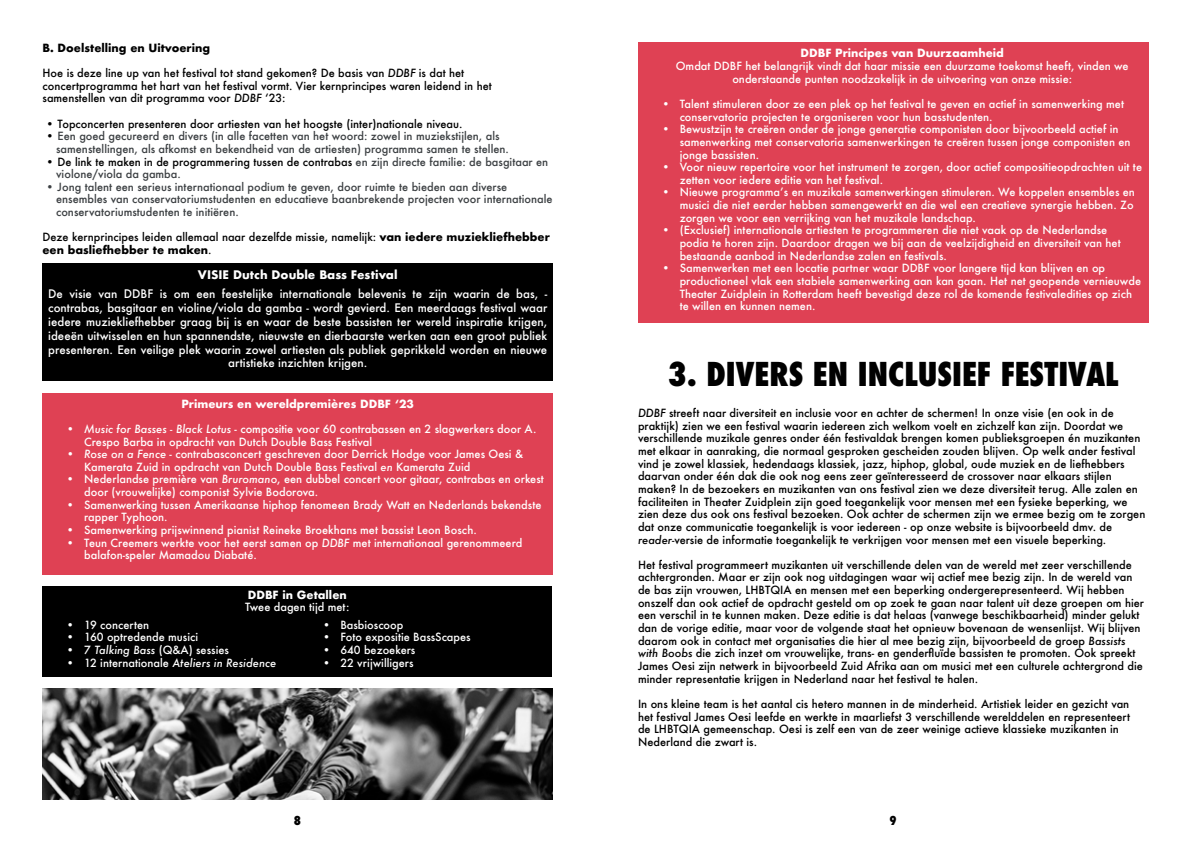
<style>
.page{position:relative;width:1191px;height:842px;background:#fff}
.page>*{position:absolute;margin:0;border:0;box-sizing:border-box;transform-origin:0 0}
.t1{font:800 condensed 32px "Futura";color:#000}
.t2{font:800 condensed 12px "Futura";color:#000}
.t3{font:500 11.5px/13.8px "Futura";color:#fff;text-align:center}
.t4{font:700 11.5px "Futura";color:#fff}
.t5{font:500 11px/12.6px "Futura";color:#000}
.t6{font:500 11px/12.6px "Futura";color:#fff}
.t7{font:500 11px/12.7px "Futura";color:#3c4043}
.t8{font:700 11px "Futura";color:#fff}
.t9{font:italic 500 11px "Futura";color:#fff}
.t10{font:700 11px "Futura";color:#000}
.s1{font-style:italic}
.s2{color:#000}
.s3{font-weight:700}
.s4{font-style:normal}
</style>
<div class="page">
<div style="left:43px;top:264px;width:510px;height:117px;background:#000"></div>
<div style="left:43px;top:393px;width:510px;height:182px;background:#df4154"></div>
<div style="left:43px;top:614px;width:509px;height:63px;background:#000"></div>
<div style="left:43px;top:587px;width:509px;height:27px;background:#000"></div>
<div style="left:638px;top:43px;width:510px;height:280px;background:#df4154"></div>
<img style="left:43px;top:689px;width:510px;height:110px">
<p class="t10" style="left:43px;top:40px;width:169px">B. Doelstelling en Uitvoering</p>
<p class="t5" style="left:43px;top:66px;width:451px">Hoe is deze line up van het festival tot stand gekomen? De basis van <span class="s1">DDBF</span> is dat het concertprogramma het hart van het festival vormt. Vier kernprincipes waren leidend in het samenstellen van dit programma voor <span class="s1">DDBF</span> ‘23:</p>
<p class="t5" style="left:46px;top:117px;width:418px">• Topconcerten presenteren door artiesten van het hoogste (inter)nationale niveau.</p>
<p class="t7" style="left:56px;top:130px;width:454px;text-indent:-10px"><span class="s2">•</span> Een goed gecureerd en divers (in alle facetten van het woord: zowel in muziekstijlen, als samenstellingen, als afkomst en bekendheid van de artiesten) programma samen te stellen.</p>
<p class="t7" style="left:56px;top:155px;width:493px;text-indent:-10px"><span class="s2">• De link te maken in de programmering tussen de contrabas</span> en zijn directe familie: de basgitaar en violone/viola da gamba.</p>
<p class="t7" style="left:56px;top:180px;width:498px;text-indent:-10px">• Jong talent een serieus internationaal podium te geven, door ruimte te bieden aan diverse ensembles van conservatoriumstudenten en educatieve baanbrekende projecten voor internationale conservatoriumstudenten te initiëren.</p>
<p class="t5" style="left:43px;top:231px;width:509px">Deze kernprincipes leiden allemaal naar dezelfde missie, namelijk: <span class="s3">van iedere muziekliefhebber een basliefhebber te maken</span>.</p>
<p class="t4" style="left:198px;top:266px;width:201px">VISIE Dutch Double Bass Festival</p>
<p class="t3" style="left:48px;top:287px;width:500px">De visie van DDBF is om een feestelijke internationale belevenis te zijn waarin de bas, - contrabas, basgitaar en violine/viola da gamba - wordt gevierd. Een meerdaags festival waar iedere muziekliefhebber graag bij is en waar de beste bassisten ter wereld inspiratie krijgen, ideeën uitwisselen en hun spannendste, nieuwste en dierbaarste werken aan een groot publiek presenteren. Een veilige plek waarin zowel artiesten als publiek geprikkeld worden en nieuwe artistieke inzichten krijgen.</p>
<p class="t8" style="left:181px;top:395px;width:234px">Primeurs en wereldpremières DDBF ‘23</p>
<p class="t6" style="left:84px;top:422px;width:454px;text-indent:-18px"><span class="s1">• Music for Basses - Black Lotus</span> - compositie voor 60 contrabassen en 2 slagwerkers door A.<br>Crespo Barba in opdracht van Dutch Double Bass Festival</p>
<p class="t6" style="left:84px;top:448px;width:440px;text-indent:-18px"><span class="s1">• Rose on a Fence</span> - contrabasconcert geschreven door Derrick Hodge voor James Oesi &amp;<br>Kamerata Zuid in opdracht van Dutch Double Bass Festival <span class="s1">en</span> Kamerata Zuid</p>
<p class="t6" style="left:84px;top:473px;width:461px;text-indent:-18px">• Nederlandse première van <span class="s1">Bruromano</span>, een dubbel concert voor gitaar, contrabas en orkest door (vrouwelijke) componist Sylvie Bodorova.</p>
<p class="t6" style="left:84px;top:498px;width:459px;text-indent:-18px">• Samenwerking tussen Amerikaanse hiphop fenomeen Brady Watt en Nederlands bekendste rapper Typhoon.</p>
<p class="t6" style="left:66px;top:523px;width:412px">• Samenwerking prijswinnend pianist Reineke Broekhans met bassist Leon Bosch.</p>
<p class="t6" style="left:84px;top:536px;width:439px;text-indent:-18px">• Teun Creemers werkte voor het eerst samen op <span class="s1">DDBF</span> met internationaal gerenommeerd balafon-speler Mamadou Diabaté.</p>
<p class="t8" style="left:248px;top:586px;width:101px">DDBF in Getallen</p>
<p class="t6" style="left:245px;top:601px;width:106px">Twee dagen tijd met:</p>
<p class="t6" style="left:66px;top:618px;width:85px">• 19 concerten</p>
<p class="t6" style="left:66px;top:631px;width:133px">• 160 optredende musici</p>
<p class="t6" style="left:66px;top:644px;width:164px">• 7 <span class="s1">Talking Bass</span> (Q&amp;A) sessies</p>
<p class="t9" style="left:66px;top:655px;width:212px"><span class="s4">• 12 internationale</span> Ateliers in Residence</p>
<p class="t6" style="left:322px;top:618px;width:83px">• Basbioscoop</p>
<p class="t6" style="left:322px;top:631px;width:150px">• Foto expositie BassScapes</p>
<p class="t6" style="left:322px;top:644px;width:94px">• 640 bezoekers</p>
<p class="t6" style="left:322px;top:656px;width:93px">• 22 vrijwilligers</p>
<p class="t8" style="left:800px;top:45px;width:205px">DDBF Principes van Duurzaamheid</p>
<p class="t6" style="left:676px;top:59px;width:454px;text-align:center">Omdat DDBF het belangrijk vindt dat haar missie een duurzame toekomst heeft, vinden we onderstaande punten noodzakelijk in de uitvoering van onze missie:</p>
<p class="t6" style="left:679px;top:97px;width:446px;text-indent:-18px">• Talent stimuleren door ze een plek op het festival te geven en actief in samenwerking met conservatoria projecten te organiseren voor hun basstudenten.</p>
<p class="t6" style="left:679px;top:123px;width:452px;text-indent:-18px">• Bewustzijn te creëren onder de jonge generatie componisten door bijvoorbeeld actief in samenwerking met conservatoria samenwerkingen te creëren tussen jonge componisten en jonge bassisten.</p>
<p class="t6" style="left:679px;top:161px;width:464px;text-indent:-18px">• Voor nieuw repertoire voor het instrument te zorgen, door actief compositieopdrachten uit te zetten voor iedere editie van het festival.</p>
<p class="t6" style="left:679px;top:186px;width:457px;text-indent:-18px">• Nieuwe programma’s en muzikale samenwerkingen stimuleren. We koppelen ensembles en musici die niet eerder hebben samengewerkt en die wel een creatieve synergie hebben. Zo zorgen we voor een verrijking van het muzikale landschap.</p>
<p class="t6" style="left:679px;top:224px;width:442px;text-indent:-18px">• (Exclusief) internationale artiesten te programmeren die niet vaak op de Nederlandse podia te horen zijn. Daardoor dragen we bij aan de veelzijdigheid en diversiteit van het bestaande aanbod in Nederlandse zalen en festivals.</p>
<p class="t6" style="left:679px;top:262px;width:463px;text-indent:-18px">• Samenwerken met een locatie partner waar DDBF voor langere tijd kan blijven en op productioneel vlak een stabiele samenwerking aan kan gaan. Het net geopende vernieuwde Theater Zuidplein in Rotterdam heeft bevestigd deze rol de komende festivaledities op zich te willen en kunnen nemen.</p>
<h1 class="t1" style="left:668px;top:353px;width:452px">3. DIVERS EN INCLUSIEF FESTIVAL</h1>
<p class="t5" style="left:638px;top:406px;width:509px"><span class="s1">DDBF</span> streeft naar diversiteit en inclusie voor en achter de schermen! In onze visie (en ook in de praktijk) zien we een festival waarin iedereen zich welkom voelt en zichzelf kan zijn. Doordat we verschillende muzikale genres onder één festivaldak brengen komen publieksgroepen én muzikanten met elkaar in aanraking, die normaal gesproken gescheiden zouden blijven. Op welk ander festival vind je zowel klassiek, hedendaags klassiek, jazz, hiphop, global, oude muziek en de liefhebbers daarvan onder één dak die ook nog eens zeer geïnteresseerd de crossover naar elkaars stijlen maken? In de bezoekers en muzikanten van ons festival zien we deze diversiteit terug. Alle zalen en faciliteiten in Theater Zuidplein zijn goed toegankelijk voor mensen met een fysieke beperking, we zien deze dus ook ons festival bezoeken. Ook achter de schermen zijn we ermee bezig om te zorgen dat onze communicatie toegankelijk is voor iedereen - op onze website is bijvoorbeeld dmv. de <span class="s1">reader-</span>versie de informatie toegankelijk te verkrijgen voor mensen met een visuele beperking.</p>
<p class="t5" style="left:638px;top:558px;width:507px">Het festival programmeert muzikanten uit verschillende delen van de wereld met zeer verschillende achtergronden. Maar er zijn ook nog uitdagingen waar wij actief mee bezig zijn. In de wereld van de bas zijn vrouwen, LHBTQIA en mensen met een beperking ondergerepresenteerd. Wij hebben onszelf dan ook actief de opdracht gesteld om op zoek te gaan naar talent uit deze groepen om hier een verschil in te kunnen maken. Deze editie is dat helaas (vanwege beschikbaarheid) minder gelukt dan de vorige editie, maar voor de volgende staat het opnieuw bovenaan de wensenlijst. Wij blijven daarom ook in contact met organisaties die hier al mee bezig zijn, bijvoorbeeld de groep <span class="s1">Bassists with Boobs</span> die zich inzet om vrouwelijke, trans- en genderfluïde bassisten te promoten. Ook spreekt James Oesi zijn netwerk in bijvoorbeeld Zuid Afrika aan om musici met een culturele achtergrond die minder representatie krijgen in Nederland naar het festival te halen.</p>
<p class="t5" style="left:638px;top:697px;width:493px">In ons kleine team is het aantal cis hetero mannen in de minderheid. Artistiek leider en gezicht van het festival James Oesi leefde en werkte in maarliefst 3 verschillende werelddelen en representeert de LHBTQIA gemeenschap. Oesi is zelf een van de zeer weinige actieve klassieke muzikanten in Nederland die zwart is.</p>
<p class="t2" style="left:294px;top:813px;width:9px">8</p>
<p class="t2" style="left:889px;top:813px;width:9px">9</p>
</div>
